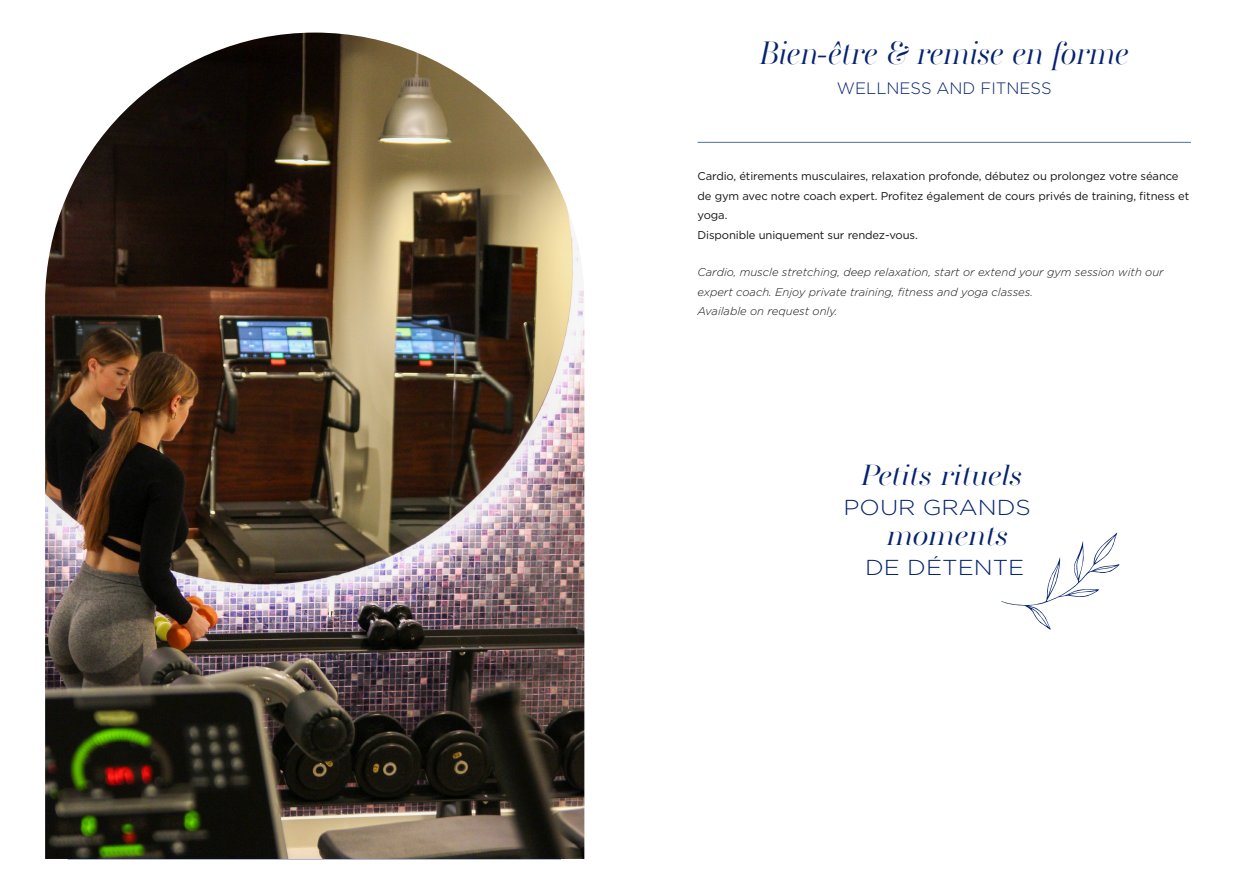
<style>
.page{position:relative;width:1259px;height:893px;background:#fff}
.page>*{position:absolute;margin:0;border:0;box-sizing:border-box;transform-origin:0 0}
.t1{font:italic 300 30px "Austerlitz Pro Affiche";color:#05236e}
.t2{font:italic 300 27px "Austerlitz Pro Affiche";color:#05236e;scale:1.11 1}
.t3{font:300 21.6px "Gotham";color:#05236e;scale:1.11 1}
.t4{font:300 16.5px "Gotham";color:#05236e}
.t5{font:11.25px/19.5px "Gotham";letter-spacing:-.01em;color:#141414}
.t6{font:italic 300 11.25px/19.5px "Gotham";color:#141414}
</style>
<div class="page">
<hr style="left:697px;top:142px;width:494px;height:1px;background:#556ea0">
<hr style="left:68px;top:859px;width:493px;height:1px;background:#556ea0">
<img style="left:45px;top:33px;width:539px;height:826px">
<svg style="left:1001px;top:532px;width:119px;height:98px"></svg>
<p class="t1" style="left:759px;top:30px;width:371px">Bien-être &amp; remise en forme</p>
<p class="t4" style="left:837px;top:78px;width:216px">WELLNESS AND FITNESS</p>
<p class="t5" style="left:697px;top:166px;width:493px">Cardio, étirements musculaires, relaxation profonde, débutez ou prolongez votre séance de gym avec notre coach expert. Profitez également de cours privés de training, fitness et yoga.</p>
<p class="t5" style="left:697px;top:225px;width:222px">Disponible uniquement sur rendez-vous.</p>
<p class="t6" style="left:697px;top:262px;width:467px">Cardio, muscle stretching, deep relaxation, start or extend your gym session with our expert coach. Enjoy private training, fitness and yoga classes.</p>
<p class="t6" style="left:697px;top:301px;width:141px">Available on request only.</p>
<p class="t2" style="left:861px;top:455px;width:147px">Petits rituels</p>
<p class="t3" style="left:843px;top:493px;width:170px">POUR GRANDS</p>
<p class="t2" style="left:887px;top:515px;width:111px">moments</p>
<p class="t3" style="left:865px;top:553px;width:145px">DE DÉTENTE</p>
</div>
